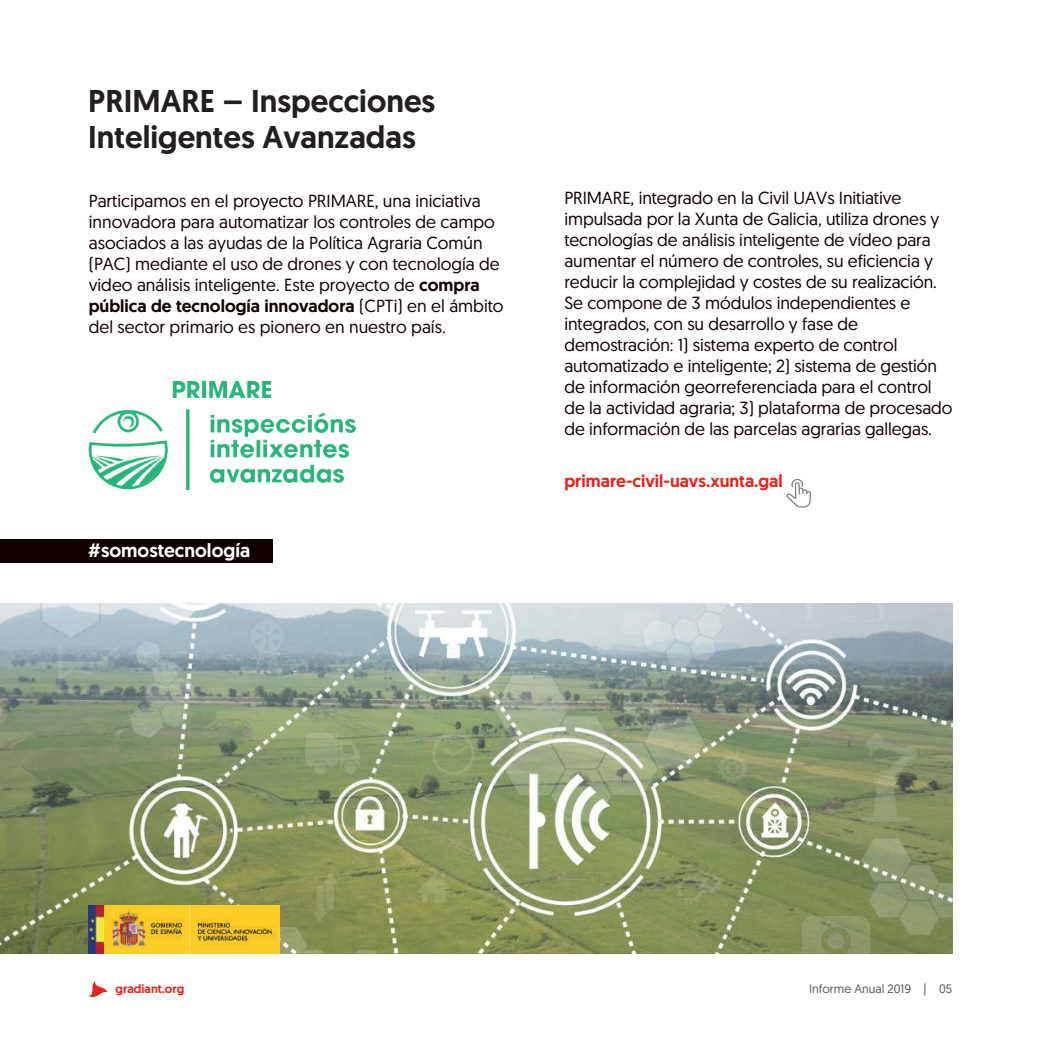
<style>
.page{position:relative;width:1042px;height:1042px;background:#fff}
.page>*{position:absolute;margin:0;border:0;box-sizing:border-box;transform-origin:0 0}
.t1{font:500 31.5px/36.8px "Geomanist";color:#231f20}
.t2{font:500 19.25px "Geomanist";color:#fff}
.t3{font:17.5px/21px "Geomanist";letter-spacing:-.005em;color:#110002}
.t4{font:500 17.5px "Geomanist";color:#e72419}
.t5{font:12.25px "Geomanist";color:#57585a}
.t6{font:500 12.25px "Geomanist";color:#e72419}
.s1{font-weight:500}
</style>
<div class="page">
<img style="left:0;top:603px;width:953px;height:350px">
<svg style="left:786px;top:478px;width:25px;height:30px"></svg>
<div style="left:0;top:539px;width:272px;height:24px;background:#110002"></div>
<img style="left:88px;top:381px;width:268px;height:109px">
<img style="left:89px;top:906px;width:190px;height:47px">
<svg style="left:89px;top:981px;width:18px;height:17px"></svg>
<h1 class="t1" style="left:88px;top:82px;width:348px">PRIMARE – Inspecciones<br>Inteligentes Avanzadas</h1>
<p class="t3" style="left:89px;top:189px;width:416px">Participamos en el proyecto PRIMARE, una iniciativa innovadora para automatizar los controles de campo asociados a las ayudas de la Política Agraria Común (PAC) mediante el uso de drones y con tecnología de video análisis inteligente. Este proyecto de <span class="s1">compra pública de tecnología innovadora</span> (CPTi) en el ámbito del sector primario es pionero en nuestro país.</p>
<p class="t3" style="left:564px;top:187px;width:390px">PRIMARE, integrado en la Civil UAVs Initiative impulsada por la Xunta de Galicia, utiliza drones y tecnologías de análisis inteligente de vídeo para aumentar el número de controles, su eficiencia y reducir la complejidad y costes de su realización.<br>Se compone de 3 módulos independientes e integrados, con su desarrollo y fase de demostración: 1) sistema experto de control automatizado e inteligente; 2) sistema de gestión de información georreferenciada para el control de la actividad agraria; 3) plataforma de procesado de información de las parcelas agrarias gallegas.</p>
<p class="t4" style="left:564px;top:469px;width:220px">primare-civil-uavs.xunta.gal</p>
<p class="t2" style="left:88px;top:537px;width:163px">#somostecnología</p>
<p class="t6" style="left:116px;top:980px;width:70px">gradiant.org</p>
<p class="t5" style="left:809px;top:980px;width:144px">Informe Anual 2019 | 05</p>
</div>
